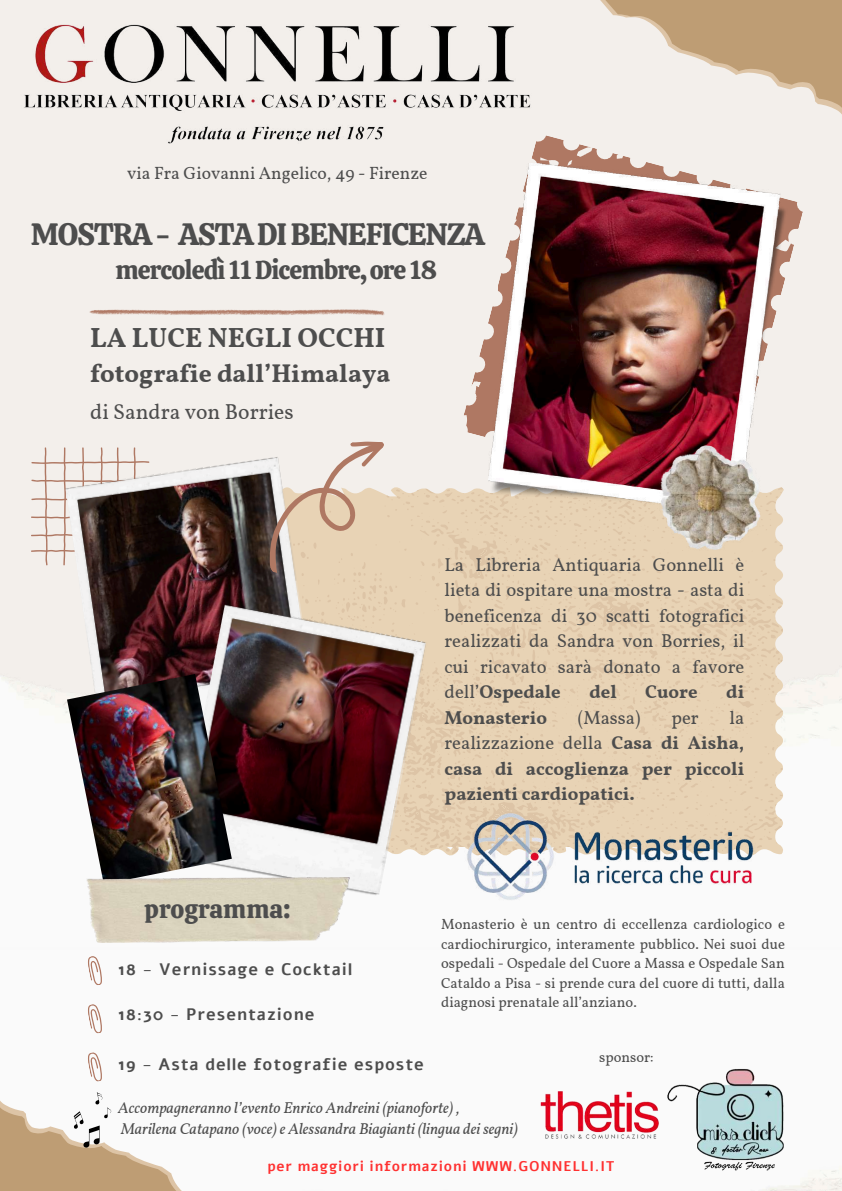
<style>
.page{position:relative;width:842px;height:1191px;background:#fff}
.page>*{position:absolute;margin:0;border:0;box-sizing:border-box;transform-origin:0 0}
.t1{font:30.8px "Calistoga";letter-spacing:-.035em;color:#4d4d4d}
.t2{font:700 27.5px "Vollkorn";color:#4d4d4d}
.t3{font:25.7px "Calistoga";letter-spacing:-.035em;color:#4d4d4d}
.t4{font:700 25.5px "Vollkorn";color:#4d4d4d}
.t5{font:25.5px "Calistoga";color:#4d4d4d}
.t6{font:21.5px "Vollkorn";color:#4d4d4d}
.t7{font:18.6px/25.5px "Vollkorn";color:#4d4d4d;text-align:justify}
.t8{font:700 18.6px/25.5px "Vollkorn";color:#4d4d4d;text-align:justify}
.t9{font:17.6px "Vollkorn";color:#4d4d4d}
.t10{font:700 16.6px "Alef";letter-spacing:.055em;color:#4d4d4d}
.t11{font:italic 15.6px/21px "Vollkorn";color:#4d4d4d}
.t12{font:14.6px/19.5px "Vollkorn";color:#4d4d4d;text-align:justify}
.t13{font:14.5px "Vollkorn";color:#4d4d4d}
.t14{font:700 14px "Alef";letter-spacing:.055em;color:#ff3131}
.s1{font-weight:700}
.s2{font-weight:400}
</style>
<div class="page">
<div style="left:0;top:0;width:842px;height:1190px;background:#f3efeb"></div>
<div style="left:0;top:677px;width:842px;height:513px;background:#fafafa"></div>
<svg style="left:318px;top:488px;width:465px;height:367px;fill:#e8d3b5"></svg>
<svg style="left:600px;top:0;width:242px;height:114px"></svg>
<svg style="left:460px;top:136px;width:343px;height:365px"></svg>
<img style="left:488px;top:163px;width:299px;height:349px">
<svg style="left:31px;top:447px;width:105px;height:118px"></svg>
<img style="left:65px;top:456px;width:253px;height:301px">
<img style="left:175px;top:603px;width:253px;height:295px">
<img style="left:67px;top:674px;width:165px;height:210px">
<svg style="left:242px;top:441px;width:170px;height:134px"></svg>
<img style="left:660px;top:446px;width:100px;height:104px">
<img style="left:86px;top:877px;width:263px;height:65px">
<svg style="left:86px;top:954px;width:18px;height:32px"></svg>
<svg style="left:86px;top:1002px;width:18px;height:32px"></svg>
<svg style="left:89px;top:309px;width:296px;height:6px"></svg>
<img style="left:24px;top:24px;width:524px;height:151px">
<img style="left:441px;top:791px;width:344px;height:134px">
<svg style="left:0;top:1050px;width:254px;height:140px"></svg>
<img style="left:667px;top:1062px;width:120px;height:117px">
<img style="left:540px;top:1090px;width:120px;height:49px">
<p class="t9" style="left:127px;top:163px;width:302px">via Fra Giovanni Angelico, 49 - Firenze</p>
<h1 class="t1" style="left:31px;top:214px;width:455px">MOSTRA- ASTADIBENEFICENZA</h1>
<h3 class="t3" style="left:116px;top:253px;width:323px">mercoledì11Dicembre,ore18</h3>
<h2 class="t2" style="left:90px;top:321px;width:297px">LA LUCE NEGLI OCCHI</h2>
<h3 class="t4" style="left:90px;top:358px;width:302px">fotografie dall’Himalaya</h3>
<h3 class="t6" style="left:90px;top:398px;width:205px">di Sandra von Borries</h3>
<p class="t7" style="left:444px;top:553px;width:301px">La Libreria Antiquaria Gonnelli è lieta di ospitare una mostra - asta di beneficenza di 30 scatti fotografici realizzati da Sandra von Borries, il cui ricavato sarà donato a favore dell’<span class="s1">Ospedale</span></p>
<p class="t8" style="left:589px;top:680px;width:29px">del</p>
<p class="t8" style="left:645px;top:680px;width:54px">Cuore</p>
<p class="t8" style="left:726px;top:680px;width:20px">di</p>
<p class="t8" style="left:444px;top:706px;width:104px">Monasterio</p>
<p class="t7" style="left:578px;top:706px;width:64px">(Massa)</p>
<p class="t7" style="left:671px;top:706px;width:29px">per</p>
<p class="t8" style="left:444px;top:706px;width:301px;text-indent:285px"><span class="s2">la realizzazione della</span> Casa di Aisha, casa di accoglienza per piccoli pazienti cardiopatici.</p>
<h3 class="t5" style="left:145px;top:892px;width:148px">programma:</h3>
<p class="t10" style="left:118px;top:958px;width:235px">18 - Vernissage e Cocktail</p>
<p class="t10" style="left:118px;top:1003px;width:198px">18:30 - Presentazione</p>
<p class="t10" style="left:118px;top:1052px;width:307px">19 - Asta delle fotografie esposte</p>
<p class="t12" style="left:441px;top:915px;width:345px">Monasterio è un centro di eccellenza cardiologico e cardiochirurgico, interamente pubblico. Nei suoi due ospedali - Ospedale del Cuore a Massa e Ospedale San Cataldo a Pisa - si prende cura del cuore di tutti, dalla diagnosi prenatale all’anziano.</p>
<p class="t13" style="left:599px;top:1047px;width:56px">sponsor:</p>
<p class="t11" style="left:118px;top:1097px;width:401px">Accompagneranno l’evento Enrico Andreini (pianoforte) ,<br>Marilena Catapano (voce) e Alessandra Biagianti (lingua dei segni)</p>
<p class="t14" style="left:267px;top:1156px;width:349px">per maggiori informazioni WWW.GONNELLI.IT</p>
</div>
